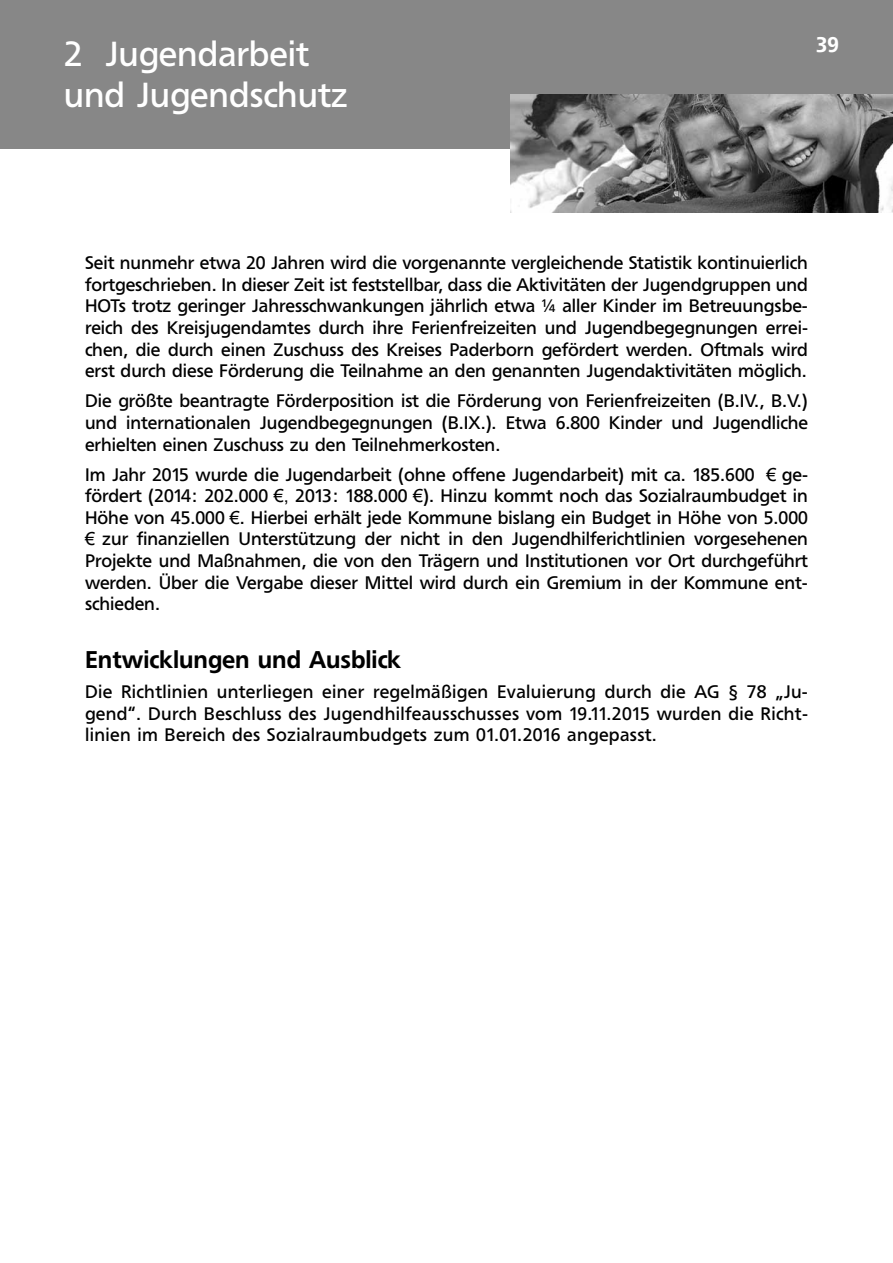
<style>
.page{position:relative;width:893px;height:1263px;background:#fff}
.page>*{position:absolute;margin:0;border:0;box-sizing:border-box;transform-origin:0 0}
.t1{font:34.5px/41.4px "Freeborn SB";color:#fff}
.t2{font:500 24px "Freeborn SB";color:#000}
.t3{font:500 21px "Freeborn SB";color:#fff}
.t4{font:18px/21.6px "Freeborn SB";color:#000;text-align:justify}
.s1{font-family:"Arial"}
</style>
<div class="page">
<div style="left:0;top:0;width:893px;height:149px;background:#878787"></div>
<img style="left:511px;top:94px;width:382px;height:118px">
<h1 class="t1" style="left:64px;top:33px;width:286px">2 Jugendarbeit und Jugendschutz</h1>
<p class="t3" style="left:816px;top:33px;width:24px">39</p>
<p class="t4" style="left:85px;top:252px;width:724px">Seit nunmehr etwa 20 Jahren wird die vorgenannte vergleichende Statistik kontinuierlich fortgeschrieben. In dieser Zeit ist feststellbar, dass die Aktivitäten der Jugendgruppen und HOTs trotz geringer Jahresschwankungen jährlich etwa ¼ aller Kinder im Betreuungsbe&shy;reich des Kreisjugendamtes durch ihre Ferienfreizeiten und Jugendbegegnungen errei&shy;chen, die durch einen Zuschuss des Kreises Paderborn gefördert werden. Oftmals wird erst durch diese Förderung die Teilnahme an den genannten Jugendaktivitäten möglich.</p>
<p class="t4" style="left:85px;top:390px;width:724px">Die größte beantragte Förderposition ist die Förderung von Ferienfreizeiten (B.IV., B.V.) und internationalen Jugendbegegnungen (B.IX.). Etwa 6.800 Kinder und Jugendliche erhielten einen Zuschuss zu den Teilnehmerkosten.</p>
<p class="t4" style="left:85px;top:463px;width:724px">Im Jahr 2015 wurde die Jugendarbeit (ohne offene Jugendarbeit) mit ca. 185.600 <span class="s1">€</span> ge&shy;fördert (2014: 202.000 <span class="s1">€,</span> 2013: 188.000 <span class="s1">€</span>). Hinzu kommt noch das Sozialraumbudget in Höhe von 45.000 <span class="s1">€</span>. Hierbei erhält jede Kommune bislang ein Budget in Höhe von 5.000 <span class="s1">€</span> zur finanziellen Unterstützung der nicht in den Jugendhilferichtlinien vorgesehenen Projekte und Maßnahmen, die von den Trägern und Institutionen vor Ort durchgeführt werden. Über die Vergabe dieser Mittel wird durch ein Gremium in der Kommune ent&shy;schieden.</p>
<h2 class="t2" style="left:85px;top:645px;width:318px">Entwicklungen und Ausblick</h2>
<p class="t4" style="left:85px;top:681px;width:724px">Die Richtlinien unterliegen einer regelmäßigen Evaluierung durch die AG § 78 „Ju&shy;gend“. Durch Beschluss des Jugendhilfeausschusses vom 19.11.2015 wurden die Richt&shy;linien im Bereich des Sozialraumbudgets zum 01.01.2016 angepasst.</p>
</div>
